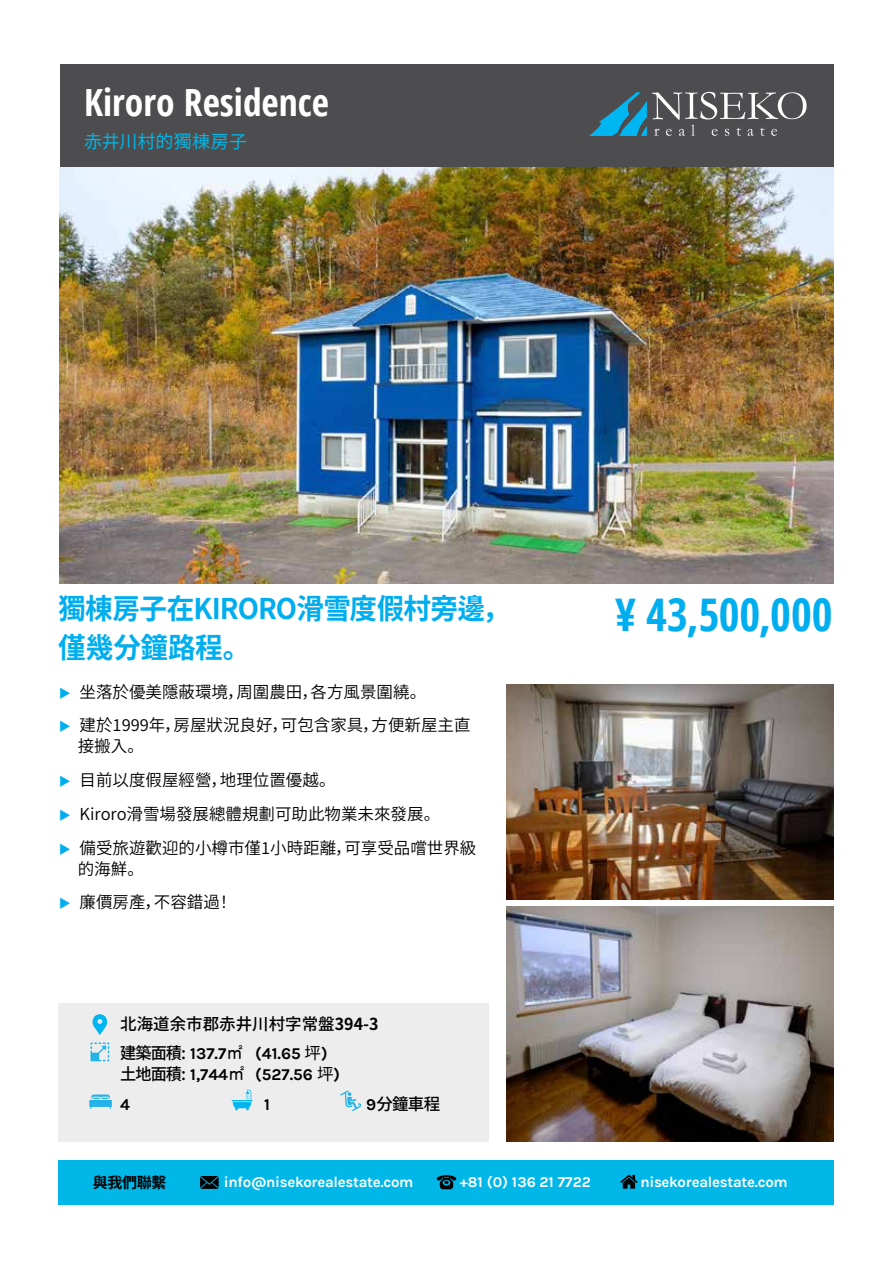
<style>
.page{position:relative;width:893px;height:1263px;background:#fff}
.page>*{position:absolute;margin:0;border:0;box-sizing:border-box;transform-origin:0 0}
.t1{font:700 condensed 45px "Open Sans";color:#00aeef}
.t2{font:700 condensed 37.5px "Open Sans";color:#fff}
.t3{font:700 28.5px/39px "Source Han Sans";letter-spacing:-.025em;color:#00aeef}
.t4{font:18px "Noto Sans CJ Kjp";letter-spacing:.01em;color:#00b7e7}
.t5{font:16.5px/33.8px "Source Han Sans";color:#000}
.t6{font:700 16.5px/21px "Karla";color:#000}
.t7{font:500 16.5px "Source Han Sans";color:#000}
.t8{font:700 15px "Karla";letter-spacing:-.02em;color:#fff}
.t9{font:700 15px "Karla";color:#fff}
.t10{font:700 15px "Source Han Sans";letter-spacing:-.02em;color:#000}
.s1{font-weight:700}
.s2{font-family:"Noto Sans CJ Ksc";font-weight:500}
.s3{font-family:"MS P Gothic";font-weight:400}
.s4{font-family:"Noto Sans CJ Ksc";font-weight:400}
.s5{font-family:"Karla";font-weight:700}
</style>
<div class="page">
<div style="left:60px;top:64px;width:773px;height:103px;background:#4d4d4f"></div>
<div style="left:58px;top:1003px;width:431px;height:138px;background:#ededee"></div>
<div style="left:58px;top:1160px;width:775px;height:44px;background:#00b7e7"></div>
<svg style="left:436px;top:1175px;width:21px;height:14px"></svg>
<svg style="left:620px;top:1175px;width:18px;height:14px"></svg>
<svg style="left:200px;top:1176px;width:19px;height:13px"></svg>
<svg style="left:92px;top:1014px;width:16px;height:21px"></svg>
<svg style="left:91px;top:1042px;width:18px;height:19px"></svg>
<svg style="left:589px;top:92px;width:217px;height:44px"></svg>
<img style="left:60px;top:168px;width:773px;height:415px">
<img style="left:507px;top:684px;width:326px;height:215px">
<img style="left:507px;top:906px;width:326px;height:235px">
<svg style="left:340px;top:1090px;width:21px;height:21px"></svg>
<svg style="left:89px;top:1094px;width:23px;height:15px"></svg>
<svg style="left:232px;top:1090px;width:20px;height:20px"></svg>
<h2 class="t2" style="left:84px;top:76px;width:246px">Kiroro Residence</h2>
<p class="t4" style="left:84px;top:131px;width:164px">赤井川村的獨棟房子</p>
<h3 class="t3" style="left:58px;top:590px;width:454px">獨棟房子在KIRORO滑雪度假村旁邊，僅幾分鐘路程。</h3>
<p class="t5" style="left:80px;top:675px;width:392px">坐落於優美隱蔽環境，周圍農田，各方風景圍繞。<br>建於1999年，房屋狀況良好，可包含家具，方便新屋主直</p>
<p class="t5" style="left:78px;top:730px;width:400px">接搬入。<br>目前以度假屋經營，地理位置優越。<br>Kiroro滑雪場發展總體規劃可助此物業未來發展。<br>備受旅遊歡迎的小樽市僅1小時距離，可享受品嚐世界級</p>
<p class="t5" style="left:78px;top:852px;width:156px">的海鮮。<br>廉價房產，不容錯過！</p>
<p class="t7" style="left:120px;top:1014px;width:260px">北海道余市郡赤井川村字常盤<span class="s1">394-3</span></p>
<p class="t6" style="left:120px;top:1042px;width:221px"><span class="s2">建築面積:</span> 137.7<span class="s3">㎡</span> (41.65 <span class="s4">坪</span>)<span class="s2">土地面積:</span> 1,744<span class="s3">㎡</span> (527.56 <span class="s4">坪</span>)</p>
<p class="t6" style="left:120px;top:1094px;width:11px">4</p>
<p class="t6" style="left:264px;top:1094px;width:7px">1</p>
<p class="t7" style="left:366px;top:1094px;width:75px"><span class="s5">9</span>分鐘車程</p>
<h1 class="t1" style="left:615px;top:583px;width:219px">¥ 43,500,000</h1>
<p class="t10" style="left:93px;top:1174px;width:75px">與我們聯繫</p>
<p class="t8" style="left:224px;top:1173px;width:191px">info@nisekorealestate.com</p>
<p class="t9" style="left:460px;top:1173px;width:133px">+81 (0) 136 21 7722</p>
<p class="t8" style="left:640px;top:1173px;width:149px">nisekorealestate.com</p>
</div>
